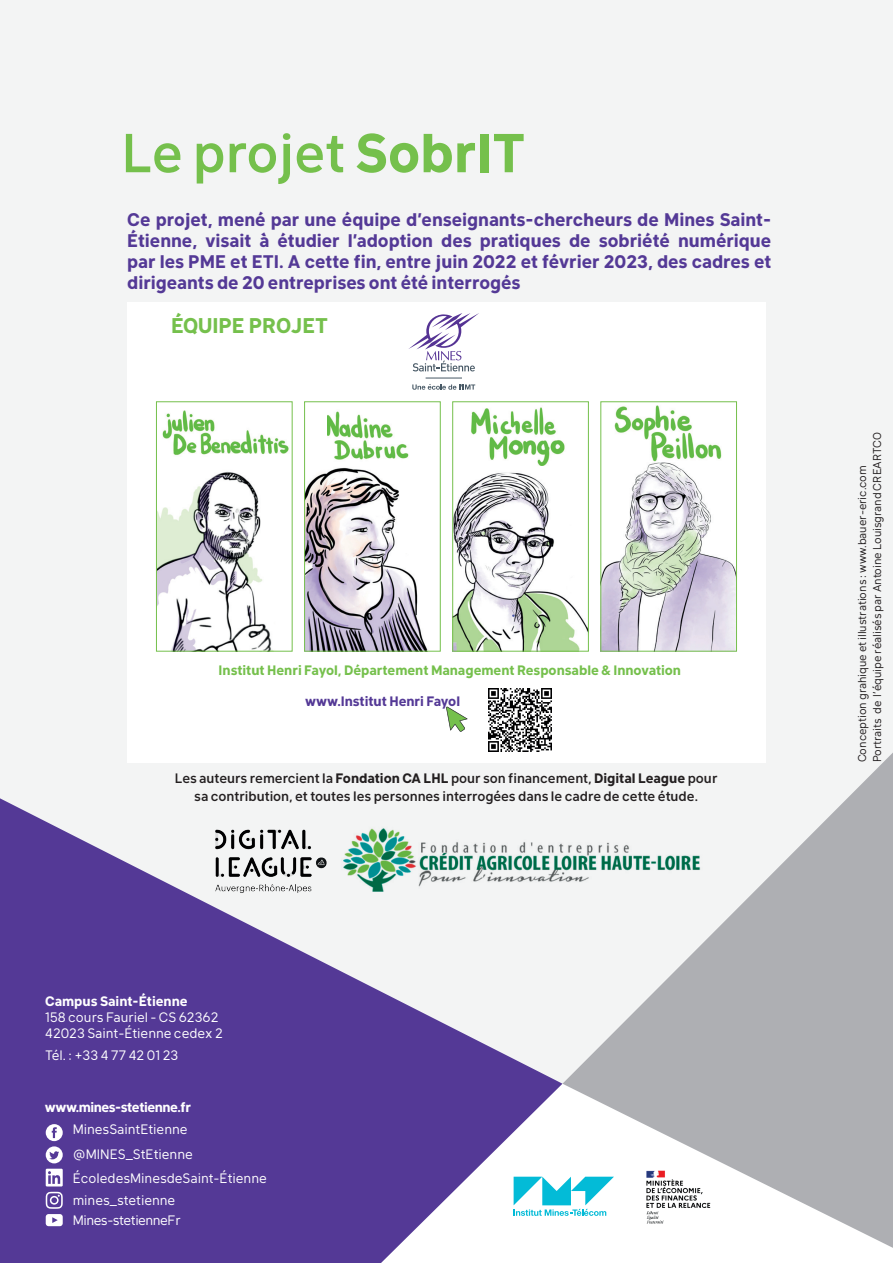
<style>
.page{position:relative;width:893px;height:1263px;background:#f3f4f4}
.page>*{position:absolute;margin:0;border:0;box-sizing:border-box;transform-origin:0 0}
.t1{font:500 54px "Klima";letter-spacing:-.005em;color:#75c04c}
.t2{font:700 21px "Klima";color:#75c04c}
.t3{font:700 18px/21px "Klima";color:#543996;text-align:justify}
.t4{font:500 13.5px/18px "Klima";color:#231f20;text-align:center}
.t5{font:13.5px/16.2px "Klima";color:#fff}
.t6{font:700 13.5px "Klima";color:#75c04c}
.t7{font:700 13.5px "Klima";letter-spacing:-.015em;color:#fff}
.t8{font:700 13.5px "Klima";color:#543996}
.t9{font:13.5px "Klima";letter-spacing:-.03em;color:#fff}
.t10{font:11.25px/15px "Klima";color:#231f20}
.s1{font-weight:700}
</style>
<div class="page">
<div style="left:127px;top:302px;width:639px;height:460px;background:#fff"></div>
<img style="left:158px;top:471px;width:114px;height:178px">
<div style="left:156px;top:401px;width:136px;height:250px;border:1px solid #75c04c"></div>
<img style="left:306px;top:467px;width:121px;height:182px">
<div style="left:304px;top:401px;width:136px;height:250px;border:1px solid #75c04c"></div>
<img style="left:454px;top:472px;width:133px;height:177px">
<div style="left:452px;top:401px;width:137px;height:250px;border:1px solid #75c04c"></div>
<img style="left:603px;top:462px;width:132px;height:187px">
<div style="left:601px;top:401px;width:136px;height:250px;border:1px solid #75c04c"></div>
<hr style="left:426px;top:378px;width:36px;height:1px;background:#475865">
<svg style="left:408px;top:313px;width:71px;height:58px"></svg>
<svg style="left:412px;top:384px;width:63px;height:6px"></svg>
<img style="left:162px;top:411px;width:129px;height:47px">
<img style="left:471px;top:407px;width:94px;height:59px">
<img style="left:610px;top:402px;width:114px;height:60px">
<img style="left:327px;top:411px;width:82px;height:49px">
<img style="left:489px;top:689px;width:62px;height:62px">
<svg style="left:446px;top:706px;width:21px;height:26px"></svg>
<div style="left:562px;top:1248px;width:331px;height:15px;background:#fff"></div>
<svg style="left:0;top:798px;width:562px;height:465px;fill:#543996"></svg>
<svg style="left:562px;top:753px;width:331px;height:495px;fill:#aeafb3"></svg>
<svg style="left:46px;top:1124px;width:17px;height:39px"></svg>
<svg style="left:514px;top:1177px;width:100px;height:39px"></svg>
<svg style="left:46px;top:1169px;width:17px;height:17px"></svg>
<svg style="left:46px;top:1192px;width:17px;height:34px"></svg>
<img style="left:639px;top:1165px;width:76px;height:64px">
<h1 class="t1" style="left:122px;top:107px;width:405px">Le projet <span class="s1">SobrIT</span></h1>
<p class="t3" style="left:127px;top:207px;width:646px">Ce projet, mené par une équipe d’enseignants-chercheurs de Mines Saint-Étienne, visait à étudier l’adoption des pratiques de sobriété numérique par les PME et ETI. A cette fin, entre juin 2022 et février 2023, des cadres et dirigeants de 20 entreprises ont été interrogés</p>
<p class="t2" style="left:171px;top:307px;width:159px">ÉQUIPE PROJET</p>
<p class="t6" style="left:219px;top:658px;width:464px">Institut Henri Fayol, Département Management Responsable &amp; Innovation</p>
<p class="t8" style="left:305px;top:690px;width:156px">www.Institut Henri Fayol</p>
<p class="t4" style="left:175px;top:767px;width:544px">Les auteurs remercient la <span class="s1">Fondation CA LHL</span> pour son financement, <span class="s1">Digital League</span> pour sa contribution, et toutes les personnes interrogées dans le cadre de cette étude.</p>
<p class="t7" style="left:45px;top:989px;width:144px">Campus Saint-Étienne</p>
<p class="t5" style="left:45px;top:1008px;width:179px">158 cours Fauriel - CS 62362<br>42023 Saint-Étienne cedex 2</p>
<p class="t5" style="left:45px;top:1045px;width:135px">Tél. : +33 4 77 42 01 23</p>
<p class="t7" style="left:45px;top:1096px;width:147px">www.mines-stetienne.fr</p>
<p class="t5" style="left:73px;top:1120px;width:116px">MinesSaintEtienne</p>
<p class="t5" style="left:73px;top:1144px;width:122px">@MINES_StEtienne</p>
<p class="t5" style="left:73px;top:1168px;width:196px">ÉcoledesMinesdeSaint-Étienne</p>
<p class="t9" style="left:73px;top:1209px;width:109px">Mines-stetienneFr</p>
<p class="t5" style="left:73px;top:1191px;width:104px">mines_stetienne</p>
<p class="t10" style="left:853px;top:762px;width:332px;rotate:-90deg">Conception grahique et illustrations : www.bauer-eric.com<br>Portraits de l’équipe réalisés par Antoine Louisgrand CREARTCO</p>
</div>
